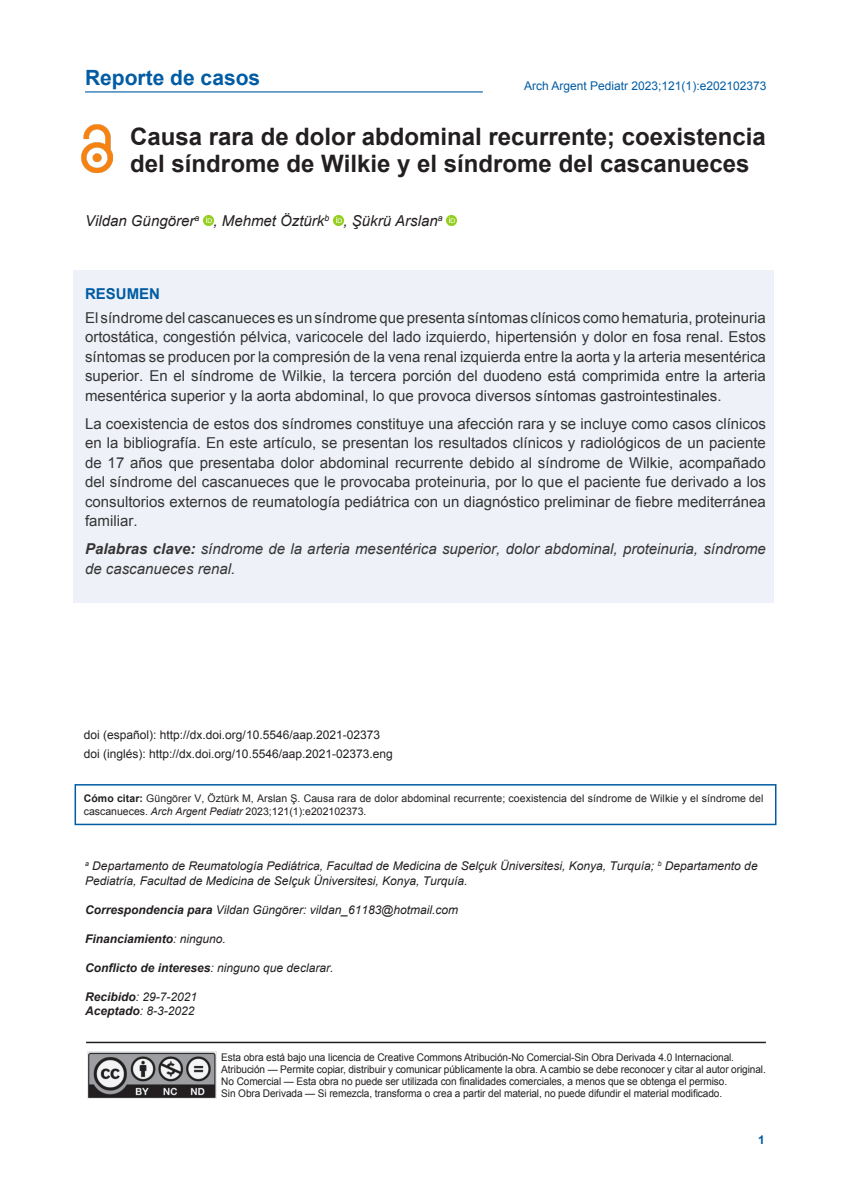
<style>
.page{position:relative;width:851px;height:1191px;background:#fff}
.page>*{position:absolute;margin:0;border:0;box-sizing:border-box;transform-origin:0 0}
._1_Título_Artículo_x{font:700 24px/27px "Arial";color:#231f20}
.t1{font:700 21px "Arial";color:#015ca3}
._4_Resúmen_x10{font:15px/19.5px "Arial";color:#363435;text-align:justify}
._4_Resúmen_x10-2{font:italic 15px/19.5px "Arial";color:#363435}
._2_Autores_x10{font:italic 15px "Arial";color:#231f20}
._4_Resúmen_x8_titulo{font:700 15px "Arial";color:#015ca3}
._3_Pie___x8{font:italic 12px/15px "Arial";color:#231f20}
._3_Pie_x8_sin_tab{font:12px "Arial";color:#231f20}
._3_Pie_x8_sin_tab-2{font:italic 12px "Arial";color:#231f20}
._3_Pie_x8_sin_tab-3{font:italic 700 12px "Arial";color:#231f20}
.t2{font:12px "Arial";color:#015ca3}
.t3{font:700 12px "Arial";color:#015ca3}
._3_Pie_x8_sin_tab-4{font:10.5px/12px "Arial";letter-spacing:-.01em;color:#231f20;scale:.96 1}
._3_Pie_x8_sin_tab-5{font:10.5px/12.6px "Arial";letter-spacing:-.01em;color:#231f20}
.s1{font-style:inherit}
.s2{font-weight:700}
.s3{font-style:italic}
.s4{font-weight:400}
</style>
<div class="page">
<hr style="left:85px;top:91px;width:398px;height:1px;background:#015ca3">
<div style="left:73px;top:270px;width:700px;height:332px;background:#eef2f8"></div>
<svg style="left:203px;top:216px;width:10px;height:10px"></svg>
<svg style="left:333px;top:216px;width:10px;height:10px"></svg>
<svg style="left:447px;top:216px;width:10px;height:10px"></svg>
<div style="left:74px;top:784px;width:702px;height:41px;border:2px solid #015ca3"></div>
<img style="left:82px;top:124px;width:30px;height:48px">
<img style="left:87px;top:1051px;width:130px;height:47px">
<hr style="left:86px;top:1041px;width:679px;height:2px;background:#231f20">
<h2 class="t1" style="left:85px;top:63px;width:177px">Reporte de casos</h2>
<p class="t2" style="left:524px;top:78px;width:244px">Arch Argent Pediatr 202<span class="s1">3</span>;<span class="s1">121(1):</span>e202102373</p>
<p class="_1_Título_Artículo_x" style="left:130px;top:124px;width:637px">Causa rara de dolor abdominal recurrente; coexistencia del síndrome de Wilkie y el síndrome del cascanueces</p>
<p class="_2_Autores_x10" style="left:85px;top:211px;width:359px">Vildan Güngörer<sup>a</sup> , Mehmet Öztürk<sup>b</sup> , Şükrü Arslan<sup>a</sup></p>
<p class="_4_Resúmen_x8_titulo" style="left:85px;top:284px;width:76px">RESUMEN</p>
<p class="_4_Resúmen_x10" style="left:85px;top:308px;width:682px">El síndrome del cascanueces es un síndrome que presenta síntomas clínicos como hematuria, proteinuria ortostática, congestión pélvica, varicocele del lado izquierdo, hipertensión y dolor en fosa renal. Estos síntomas se producen por la compresión de la vena renal izquierda entre la aorta y la arteria mesentérica superior. En el síndrome de Wilkie, la tercera porción del duodeno está comprimida entre la arteria mesentérica superior y la aorta abdominal, lo que provoca diversos síntomas gastrointestinales.</p>
<p class="_4_Resúmen_x10" style="left:85px;top:414px;width:682px">La coexistencia de estos dos síndromes constituye una afección rara y se incluye como casos clínicos en la bibliografía. En este artículo, se presentan los resultados clínicos y radiológicos de un paciente de 17 años que presentaba dolor abdominal recurrente debido al síndrome de Wilkie, acompañado del síndrome del cascanueces que le provocaba proteinuria, por lo que el paciente fue derivado a los consultorios externos de reumatología pediátrica con un diagnóstico preliminar de fiebre mediterránea familiar.</p>
<p class="_4_Resúmen_x10-2" style="left:85px;top:539px;width:682px"><span class="s2">Palabras clave:</span> síndrome de la arteria mesentérica superior, dolor abdominal, proteinuria, síndrome de cascanueces renal.</p>
<p class="_3_Pie_x8_sin_tab" style="left:84px;top:727px;width:298px">doi (español): http://dx.doi.org/10.5546/aap.2021-02373</p>
<p class="_3_Pie_x8_sin_tab" style="left:84px;top:746px;width:310px">doi (inglés): http://dx.doi.org/10.5546/aap.2021-02373.eng</p>
<p class="_3_Pie_x8_sin_tab-5" style="left:84px;top:792px;width:681px"><span class="s2">Cómo citar:</span> Güngörer V, Öztürk M, Arslan Ş. Causa rara de dolor abdominal recurrente; coexistencia del síndrome de Wilkie y el síndrome del cascanueces. <span class="s3">Arch Argent Pediatr</span> 202<span class="s1">3</span>;<span class="s1">121(1):</span>e202102373.</p>
<p class="_3_Pie___x8" style="left:85px;top:858px;width:674px"><sup>a</sup> Departamento de Reumatología Pediátrica, Facultad de Medicina de Selçuk Üniversitesi, Konya, Turquía; <sup>b</sup> Departamento de<br>Pediatría, Facultad de Medicina de Selçuk Üniversitesi, Konya, Turquía.</p>
<p class="_3_Pie_x8_sin_tab-2" style="left:85px;top:902px;width:374px"><span class="s2">Correspondencia para</span> Vildan Güngörer: vildan_61183@hotmail.com</p>
<p class="_3_Pie_x8_sin_tab-3" style="left:85px;top:931px;width:142px">Financiamiento<span class="s4">: ninguno.</span></p>
<p class="_3_Pie_x8_sin_tab-3" style="left:85px;top:959px;width:250px">Conflicto de intereses<span class="s4">: ninguno que declarar.</span></p>
<p class="_3_Pie_x8_sin_tab-2" style="left:85px;top:988px;width:114px"><span class="s2">Recibido</span>: 29-7-2021</p>
<p class="_3_Pie_x8_sin_tab-2" style="left:85px;top:1003px;width:111px"><span class="s2">Aceptado</span>: 8-3-2022</p>
<p class="_3_Pie_x8_sin_tab-4" style="left:221px;top:1051px;width:535px">Esta obra está bajo una licencia de Creative Commons Atribución-No Comercial-Sin Obra Derivada 4.0 Internacional.</p>
<p class="_3_Pie_x8_sin_tab-4" style="left:221px;top:1063px;width:568px">Atribución — Permite copiar, distribuir y comunicar públicamente la obra. A cambio se debe reconocer y citar al autor original.<br>No Comercial — Esta obra no puede ser utilizada con finalidades comerciales, a menos que se obtenga el permiso.</p>
<p class="_3_Pie_x8_sin_tab-4" style="left:221px;top:1087px;width:523px">Sin Obra Derivada — Si remezcla, transforma o crea a partir del material, no puede difundir el material modificado.</p>
<p class="t3" style="left:758px;top:1131px;width:8px">1</p>
</div>
